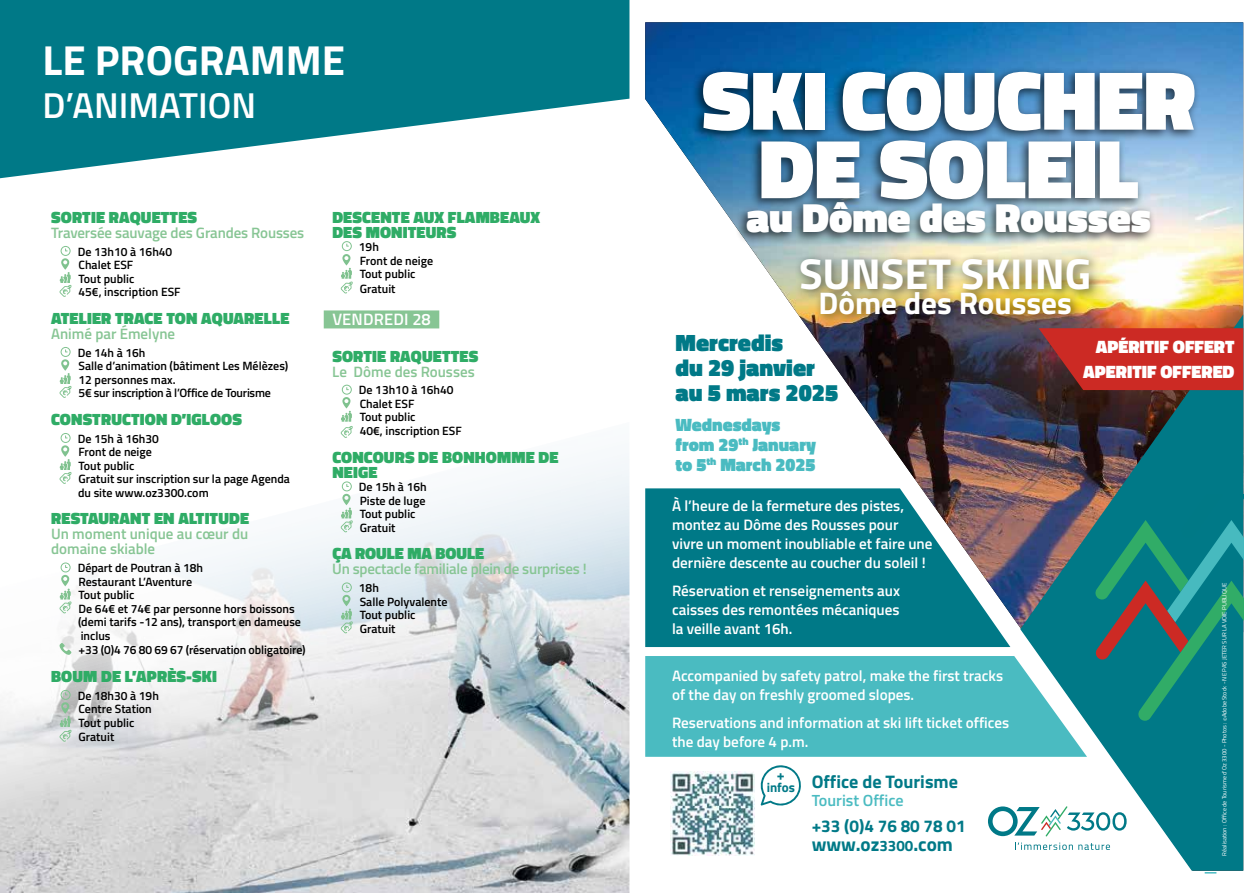
<style>
.page{position:relative;width:1259px;height:893px;background:#fff}
.page>*{position:absolute;margin:0;border:0;box-sizing:border-box;transform-origin:0 0}
.t1{font:900 84.6px/68.6px "Titillium Web";color:#fff;text-align:center}
.t2{font:700 43.35px "Titillium Web";color:#fff}
.t3{font:700 42px "Titillium Web";color:#fff}
.t4{font:900 41.25px "Titillium Web";color:#fff}
.t5{font:600 36px "Titillium Web";color:#fff}
.t6{font:700 31.2px "Titillium Web";color:#fff}
.t7{font:900 23.85px/25.2px "Titillium Web";color:#007987}
.t8{font:700 19.2px "Titillium Web";color:#007987}
.t9{font:900 18.15px/20.1px "Titillium Web";color:#4abbc1}
.t10{font:900 18.15px/24.5px "Titillium Web";color:#fff;text-align:right}
.t11{font:700 18.15px "Titillium Web";color:#007987}
.t12{font:700 17.1px "Titillium Web";color:#007987}
.t13{font:900 16.5px/15px "Titillium Web";letter-spacing:.01em;color:#2fac66}
.t14{font:600 16.5px "Titillium Web";letter-spacing:.01em;color:#fff}
.t15{font:600 16.05px "Titillium Web";color:#4abbc1}
.t16{font:600 15.15px/19.2px "Titillium Web";color:#fff}
.t17{font:600 15px/15px "Titillium Web";letter-spacing:-.01em;color:#87c594}
.t18{font:700 14.1px "Titillium Web";color:#007987}
.t19{font:600 12px/13.5px "Titillium Web";color:#000}
.t20{font:6px "Titillium Web";color:#fff}
.s1{font-size:15.15px}
</style>
<div class="page">
<svg style="left:1204px;top:872px;width:12px;height:1px"></svg>
<svg style="left:0;top:0;width:629px;height:178px;fill:#007987"></svg>
<svg style="left:645px;top:632px;width:375px;height:224px;fill:#4abbc1"></svg>
<img style="left:645px;top:22px;width:598px;height:610px">
<img style="left:1020px;top:314px;width:223px;height:557px">
<div style="left:691px;top:66px;width:509px;height:179px;background:#000;opacity:.63"></div>
<div style="left:794px;top:252px;width:307px;height:74px;background:#000;opacity:.6"></div>
<img style="left:671px;top:771px;width:84px;height:84px">
<svg style="left:1038px;top:328px;width:205px;height:62px;background:#bd2a25"></svg>
<svg style="left:756px;top:765px;width:47px;height:45px"></svg>
<svg style="left:1014px;top:842px;width:96px;height:8px"></svg>
<svg style="left:988px;top:806px;width:138px;height:30px"></svg>
<svg style="left:1094px;top:494px;width:149px;height:227px;background:#177d7f"></svg>
<img style="left:0;top:432px;width:629px;height:461px">
<svg style="left:60px;top:246px;width:11px;height:51px"></svg>
<svg style="left:60px;top:347px;width:11px;height:51px"></svg>
<svg style="left:60px;top:433px;width:11px;height:51px"></svg>
<svg style="left:60px;top:562px;width:11px;height:51px"></svg>
<svg style="left:60px;top:643px;width:11px;height:12px"></svg>
<svg style="left:60px;top:690px;width:11px;height:52px"></svg>
<div style="left:324px;top:310px;width:115px;height:18px;background:#87c594"></div>
<svg style="left:341px;top:241px;width:12px;height:52px"></svg>
<svg style="left:341px;top:385px;width:12px;height:53px"></svg>
<svg style="left:341px;top:481px;width:12px;height:51px"></svg>
<svg style="left:341px;top:582px;width:12px;height:51px"></svg>
<h3 class="t3" style="left:43px;top:28px;width:304px">LE PROGRAMME</h3>
<h3 class="t5" style="left:43px;top:78px;width:215px">D’ANIMATION</h3>
<h3 class="t13" style="left:51px;top:210px;width:147px">SORTIE RAQUETTES</h3>
<p class="t17" style="left:51px;top:224px;width:255px">Traversée sauvage des Grandes Rousses</p>
<p class="t19" style="left:78px;top:244px;width:104px">De 13h10 à 16h40<br>Chalet ESF<br>Tout public<br>45€, inscription ESF</p>
<h3 class="t13" style="left:51px;top:311px;width:240px">ATELIER TRACE TON AQUARELLE</h3>
<p class="t17" style="left:51px;top:325px;width:126px">Animé par Émelyne</p>
<p class="t19" style="left:78px;top:345px;width:212px">De 14h à 16h<br>Salle d’animation (bâtiment Les Mélèzes)<br>12 personnes max.<br>5€ sur inscription à l’Office de Tourisme</p>
<h3 class="t13" style="left:51px;top:412px;width:192px">CONSTRUCTION D’IGLOOS</h3>
<p class="t19" style="left:78px;top:431px;width:214px">De 15h à 16h30<br>Front de neige<br>Tout public<br>Gratuit sur inscription sur la page Agenda du site www.oz3300.com</p>
<h3 class="t13" style="left:51px;top:511px;width:199px">RESTAURANT EN ALTITUDE</h3>
<p class="t17" style="left:51px;top:526px;width:199px">Un moment unique au cœur du domaine skiable</p>
<p class="t19" style="left:78px;top:560px;width:229px">Départ de Poutran à 18h<br>Restaurant L’Aventure<br>Tout public<br>De 64€ et 74€ par personne hors boissons (demi tarifs -12 ans), transport en dameuse inclus<br>+33 (0)4 76 80 69 67 (réservation obligatoire)</p>
<h3 class="t13" style="left:51px;top:669px;width:167px">BOUM DE L’APRÈS-SKI</h3>
<p class="t19" style="left:78px;top:688px;width:83px">De 18h30 à 19h<br>Centre Station<br>Tout public<br>Gratuit</p>
<h3 class="t13" style="left:332px;top:210px;width:209px">DESCENTE AUX FLAMBEAUX<br>DES MONITEURS</h3>
<p class="t19" style="left:359px;top:240px;width:76px">19h<br>Front de neige<br>Tout public<br>Gratuit</p>
<h3 class="t14" style="left:332px;top:307px;width:100px">VENDREDI 28</h3>
<h3 class="t13" style="left:332px;top:348px;width:147px">SORTIE RAQUETTES</h3>
<p class="t17" style="left:332px;top:363px;width:144px">Le Dôme des Rousses</p>
<p class="t19" style="left:359px;top:383px;width:104px">De 13h10 à 16h40<br>Chalet ESF<br>Tout public<br>40€, inscription ESF</p>
<h3 class="t13" style="left:332px;top:449px;width:228px">CONCOURS DE BONHOMME DE<br>NEIGE</h3>
<p class="t19" style="left:359px;top:479px;width:69px">De 15h à 16h<br>Piste de luge<br>Tout public<br>Gratuit</p>
<h3 class="t13" style="left:332px;top:546px;width:153px">ÇA ROULE MA BOULE</h3>
<p class="t17" style="left:332px;top:561px;width:256px">Un spectacle familiale plein de surprises !</p>
<p class="t19" style="left:359px;top:580px;width:90px">18h<br>Salle Polyvalente<br>Tout public<br>Gratuit</p>
<h1 class="t1" style="left:701px;top:66px;width:496px">SKI COUCHER<br>DE SOLEIL</h1>
<h3 class="t4" style="left:746px;top:188px;width:406px">au Dôme des Rousses</h3>
<h2 class="t2" style="left:799px;top:240px;width:294px">SUNSET SKIING</h2>
<h3 class="t6" style="left:818px;top:279px;width:255px">Dôme des Rousses</h3>
<h3 class="t10" style="left:1083px;top:335px;width:153px">APÉRITIF OFFERT<br>APERITIF OFFERED</h3>
<h3 class="t7" style="left:675px;top:330px;width:164px">Mercredis<br>du 29 janvier au 5 mars 2025</h3>
<h3 class="t9" style="left:675px;top:415px;width:142px">Wednesdays from 29<sup>th</sup> January to 5<sup>th</sup> March 2025</h3>
<p class="t16" style="left:672px;top:495px;width:262px">À l’heure de la fermeture des pistes, montez au Dôme des Rousses pour vivre un moment inoubliable et faire une dernière descente au coucher du soleil !</p>
<p class="t16" style="left:672px;top:580px;width:230px;text-align:justify">Réservation et renseignements aux caisses des remontées mécaniques la veille avant 16h.</p>
<p class="t16" style="left:672px;top:666px;width:332px">Accompanied by safety patrol, make the first tracks of the day on freshly groomed slopes.</p>
<p class="t16" style="left:672px;top:712px;width:339px">Reservations and information at ski lift ticket offices the day before 4 p.m.</p>
<p class="t18" style="left:777px;top:765px;width:9px">+</p>
<h3 class="t11" style="left:766px;top:768px;width:193px"><sub>infos</sub> Office de Tourisme</h3>
<h3 class="t15" style="left:811px;top:788px;width:93px">Tourist Office</h3>
<h3 class="t12" style="left:811px;top:813px;width:156px">+33 (0)4 76 80 78 01</h3>
<h3 class="t8" style="left:811px;top:829px;width:143px">www.oz<span class="s1">3300</span>.com</h3>
<p class="t20" style="left:1219px;top:855px;width:274px;rotate:-90deg">Réalisation : Office de Tourisme d’Oz 3300 - Photos : ©Adobe Stock - NE PAS JETER SUR LA VOIE PUBLIQUE</p>
</div>
